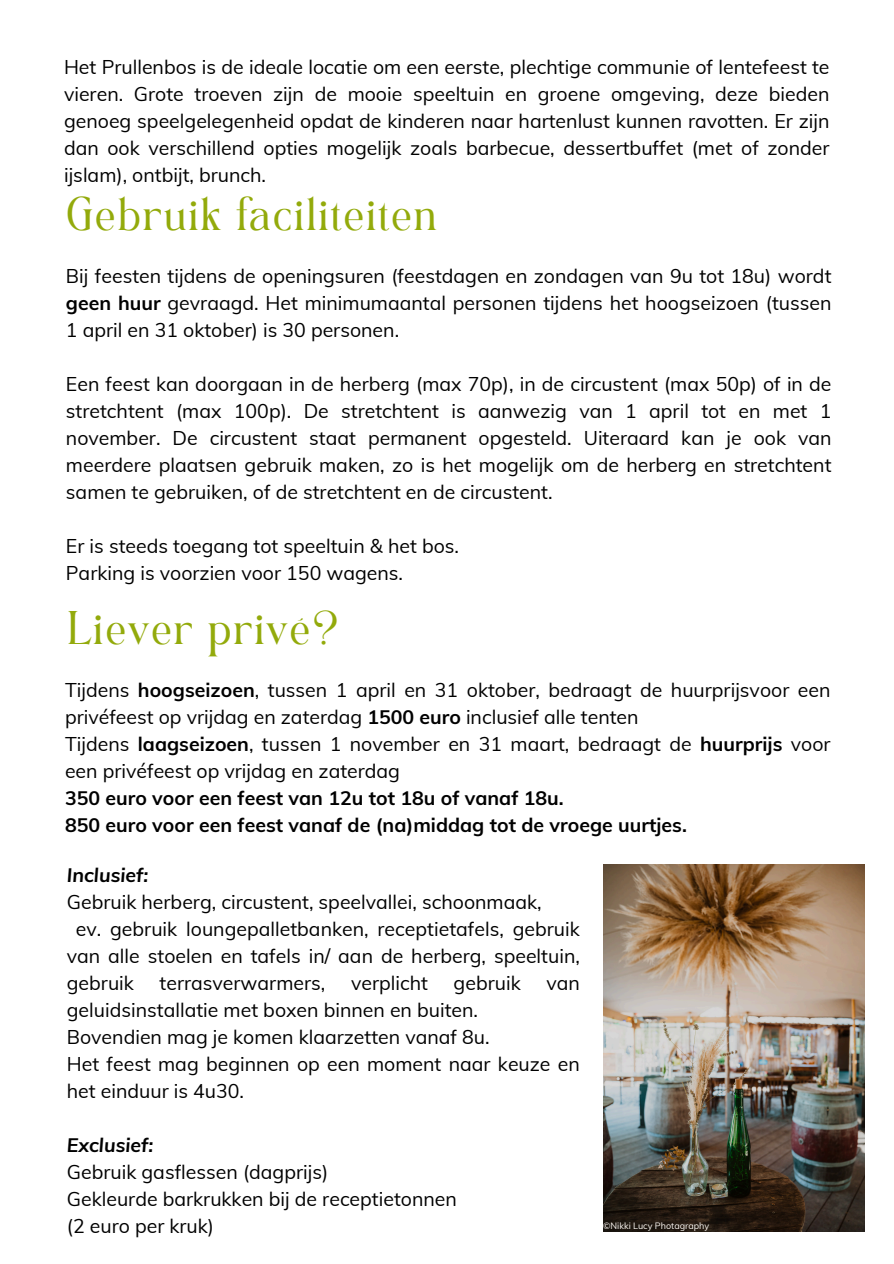
<style>
.page{position:relative;width:894px;height:1264px;background:#fff}
.page>*{position:absolute;margin:0;border:0;box-sizing:border-box;transform-origin:0 0}
.t1{font:33px "TAN Angleton";color:#93aa0b}
.t2{font:19.5px/27px "Muli";color:#000}
.t3{font:italic 700 19.5px "Muli";color:#000}
.t4{font:9px "Muli";color:#fffaf5}
.s1{font-weight:700}
.s2{font-weight:700;font-style:italic}
</style>
<div class="page">
<img style="left:603px;top:864px;width:260px;height:367px">
<h2 class="t2" style="left:64px;top:53px;width:766px;text-align:justify">Het Prullenbos is de ideale locatie om een eerste, plechtige communie of lentefeest te vieren. Grote troeven zijn de mooie speeltuin en groene omgeving, deze bieden genoeg speelgelegenheid opdat de kinderen naar hartenlust kunnen ravotten. Er zijn dan ook verschillend opties mogelij k zoals barbecue, dessertbuffet (met of zonder ijslam), ontbijt, brunch.</h2>
<h1 class="t1" style="left:65px;top:196px;width:374px">Gebruik faciliteiten</h1>
<h2 class="t2" style="left:66px;top:262px;width:766px;text-align:justify">Bij feesten tijdens de openingsuren (feestdagen en zondagen van 9u tot 18u) wordt <span class="s1">geen huur</span> gevraagd. Het minimumaantal personen tijdens het hoogseizoen (tussen 1 april en 31 oktober) is 30 personen.</h2>
<h2 class="t2" style="left:66px;top:370px;width:766px;text-align:justify">Een feest kan doorgaan in de herberg (max 70p), in de circustent (max 50p) of in de stretchtent (max 100p). De stretchtent is aanwezig van 1 april tot en met 1 november. De circustent staat permanent opgesteld. Uiteraard kan je ook van meerdere plaatsen gebruik maken, zo is het mogelij k om de herberg en stretchtent samen te gebruiken, of de stretchtent en de circustent.</h2>
<h2 class="t2" style="left:66px;top:532px;width:394px">Er is steeds toegang tot speeltuin &amp; het bos.<br>Parking is voorzien voor 150 wagens.</h2>
<h1 class="t1" style="left:67px;top:610px;width:274px">Liever privé?</h1>
<h2 class="t2" style="left:65px;top:675px;width:766px">Tijdens <span class="s1">hoogseizoen</span>, tussen 1 april en 31 oktober, bedraagt de huurprijsvoor een privéfeest op vrijdag en zaterdag <span class="s1">1500 euro</span> inclusief alle tenten<br>Tijdens <span class="s1">laagseizoen</span>, tussen 1 november en 31 maart, bedraagt de <span class="s1">huurprijs</span> voor een privéfeest op vrijdag en zaterdag<br><span class="s1">350 euro voor een feest van 12u tot 18u of vanaf 18u.<br>850 euro voor een feest vanaf de (na)middag tot de vroege uurtjes.</span></h2>
<h2 class="t3" style="left:67px;top:862px;width:83px">Inclusief:</h2>
<h2 class="t2" style="left:67px;top:888px;width:476px">Gebruik herberg, circustent, speelvallei, schoonmaak,</h2>
<h2 class="t2" style="left:76px;top:915px;width:505px">ev. gebruik loungepalletbanken, receptietafels, gebruik</h2>
<h2 class="t2" style="left:67px;top:942px;width:514px">van alle stoelen en tafels in/ aan de herberg, speeltuin,</h2>
<h2 class="t2" style="left:67px;top:969px;width:69px">gebruik</h2>
<h2 class="t2" style="left:160px;top:969px;width:167px">terrasverwarmers,</h2>
<h2 class="t2" style="left:351px;top:969px;width:78px">verplicht</h2>
<h2 class="t2" style="left:453px;top:969px;width:69px">gebruik</h2>
<h2 class="t2" style="left:546px;top:969px;width:35px">van</h2>
<h2 class="t2" style="left:67px;top:996px;width:514px">geluidsinstallatie met boxen binnen en buiten.<br>Bovendien mag je komen klaarzetten vanaf 8u.<br>Het feest mag beginnen op een moment naar keuze en het einduur is 4u30.</h2>
<p class="t2" style="left:67px;top:1131px;width:391px"><span class="s2">Exclusief:<br></span>Gebruik gasflessen (dagprijs)<br>Gekleurde barkrukken bij de receptietonnen (2 euro per kruk)</p>
<p class="t4" style="left:603px;top:1220px;width:108px">©Nikki Lucy Photagraphy</p>
</div>
